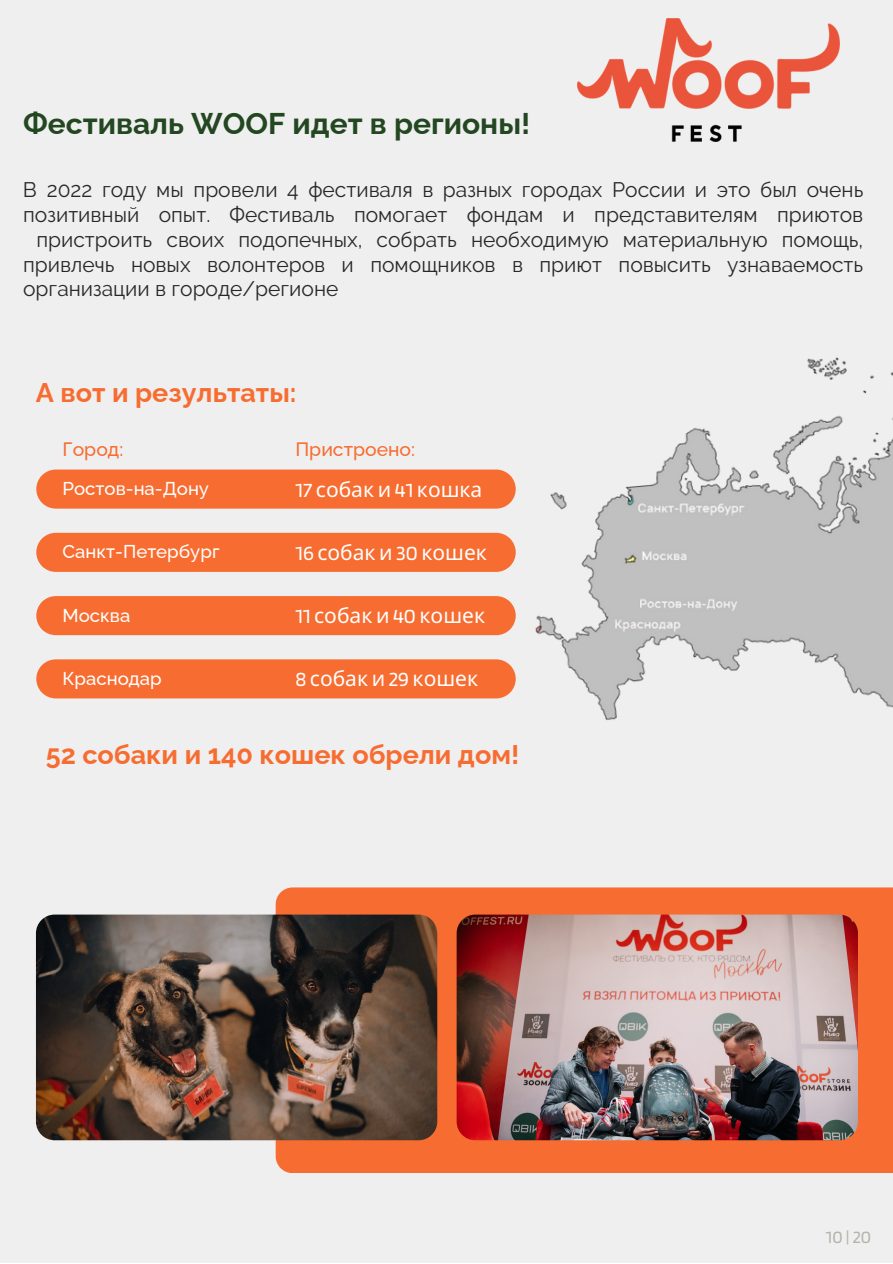
<style>
.page{position:relative;width:893px;height:1264px;background:#fff}
.page>*{position:absolute;margin:0;border:0;box-sizing:border-box;transform-origin:0 0}
.t1{font:700 30px "Raleway";color:#234721}
.t2{font:700 27px "Raleway";color:#f76d31}
.t3{font:21px "Raleway";color:#282828}
.t4{font:21px "Noto Sans";color:#fff}
.t5{font:500 19.35px "Raleway";color:#f76d31}
.t6{font:500 18.6px "Raleway";color:#fff}
.t7{font:18px "Blinker";color:#b4b4ad}
.s1{font-family:"Blinker"}
</style>
<div class="page">
<div style="left:0;top:0;width:892px;height:1262px;background:#efefef"></div>
<img style="left:577px;top:19px;width:262px;height:122px">
<div style="left:36px;top:469px;width:440px;height:39px;background:#f76d31"></div>
<img style="left:476px;top:357px;width:416px;height:363px">
<div style="left:36px;top:533px;width:479px;height:39px;background:#f76d31"></div>
<div style="left:36px;top:596px;width:479px;height:39px;background:#f76d31"></div>
<div style="left:36px;top:659px;width:479px;height:39px;background:#f76d31"></div>
<div style="left:276px;top:887px;width:616px;height:285px;background:#f76d31"></div>
<img style="left:36px;top:914px;width:401px;height:226px;border-radius:19px">
<img style="left:456px;top:914px;width:401px;height:226px;border-radius:19px">
<p class="t1" style="left:23px;top:106px;width:508px">Фестиваль WOOF идет в регионы!</p>
<p class="t3" style="left:23px;top:178px;width:841px">В 2022 году мы провели 4 фестиваля в разных городах России и это был очень</p>
<p class="t3" style="left:23px;top:202px;width:841px">позитивный опыт. Фестиваль помогает фондам и представителям приютов</p>
<p class="t3" style="left:36px;top:227px;width:828px">пристроить своих подопечных, собрать необходимую материальную помощь,</p>
<p class="t3" style="left:23px;top:252px;width:841px">привлечь новых волонтеров и помощников в приют повысить узнаваемость</p>
<p class="t3" style="left:23px;top:276px;width:317px">организации в городе/регионе</p>
<p class="t2" style="left:36px;top:377px;width:262px">А вот и результаты:</p>
<p class="t5" style="left:63px;top:438px;width:62px">Город:</p>
<p class="t5" style="left:295px;top:438px;width:121px">Пристроено:</p>
<p class="t6" style="left:63px;top:477px;width:148px">Ростов-на-Дону</p>
<p class="t4" style="left:295px;top:474px;width:188px"><span class="s1">17</span> собак и <span class="s1">41</span> кошка</p>
<p class="t6" style="left:63px;top:541px;width:159px">Санкт-Петербург</p>
<p class="t4" style="left:295px;top:537px;width:193px"><span class="s1">16</span> собак и <span class="s1">30</span> кошек</p>
<p class="t6" style="left:63px;top:604px;width:69px">Москва</p>
<p class="t4" style="left:295px;top:600px;width:191px"><span class="s1">11</span> собак и <span class="s1">40</span> кошек</p>
<p class="t6" style="left:63px;top:667px;width:101px">Краснодар</p>
<p class="t4" style="left:295px;top:664px;width:184px"><span class="s1">8</span> собак и <span class="s1">29</span> кошек</p>
<p class="t2" style="left:46px;top:739px;width:475px">52 собаки и 140 кошек обрели дом!</p>
<p class="t7" style="left:825px;top:1225px;width:47px">10|20</p>
</div>
